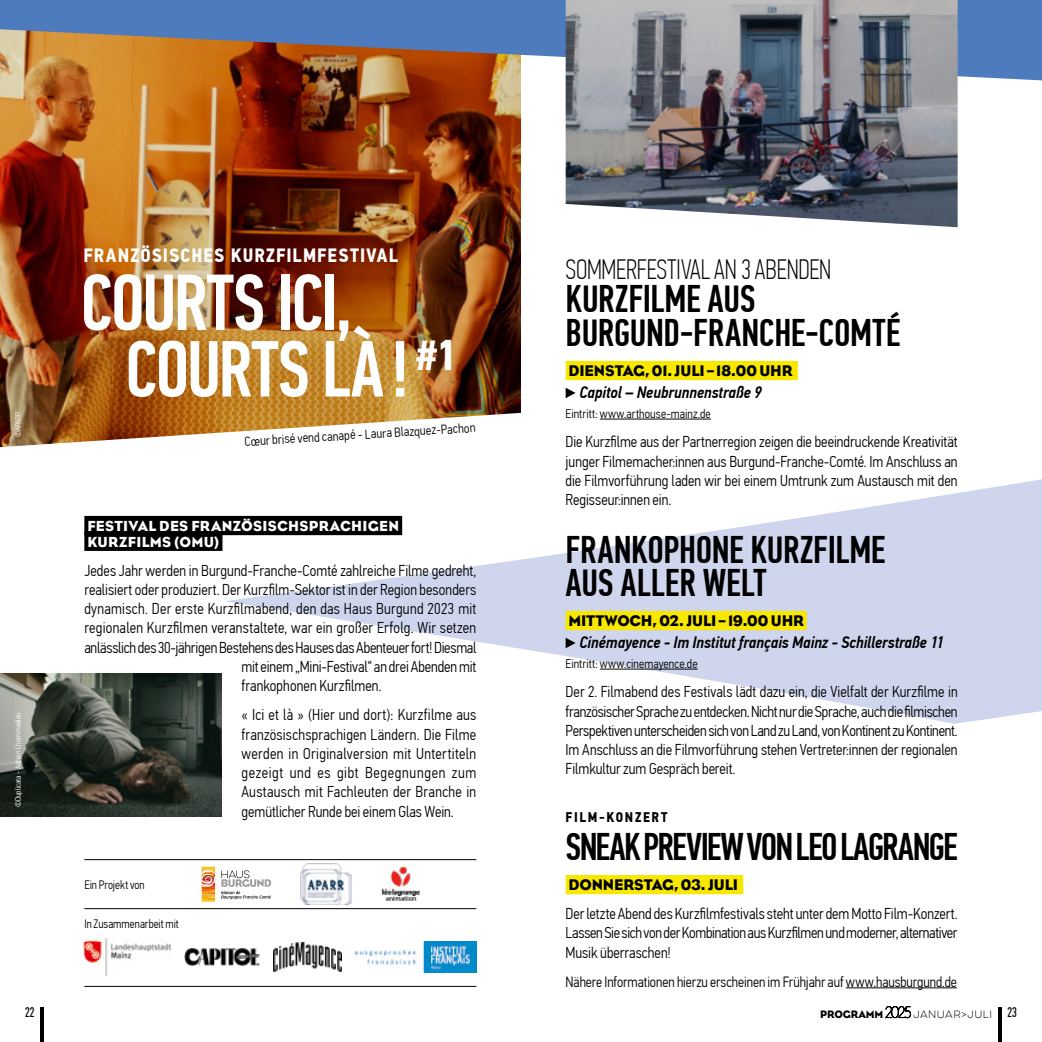
<style>
.page{position:relative;width:1042px;height:1042px;background:#fff}
.page>*{position:absolute;margin:0;border:0;box-sizing:border-box;transform-origin:0 0}
.t1{font:500 79.62px/66.5px "PF Din Text Comp Pro";letter-spacing:-.025em;color:#fff}
.t2{font:500 38.5px/33.2px "PF Din Text Comp Pro";letter-spacing:-.015em;color:#000}
.t3{font:500 38.5px "PF Din Text Comp Pro";letter-spacing:-.04em;color:#000}
.t4{font:100 28px "PF Din Text Comp Pro";letter-spacing:-.005em;color:#000}
.t5{font:700 19.25px "PF Din Text Cond Pro";letter-spacing:.06em;color:#fff}
.t6{font:italic 500 16.62px "PF Din Text Cond Pro";letter-spacing:-.005em;color:#000}
.t7{font:300 15.75px/19.2px "PF Din Text Cond Pro";color:#000;text-align:justify}
.t8{font:15.75px "Eagle";letter-spacing:-.005em;color:#000}
.t9{font:300 15.75px "PF Din Text Cond Pro";letter-spacing:.02em;color:#000}
.t10{font:300 14.88px "PF Din Text Cond Pro";letter-spacing:-.005em;color:#000}
.t11{font:14.88px/15.8px "Eagle";letter-spacing:.02em;color:#fff}
.t12{font:700 14px "PF Din Text Cond Pro";letter-spacing:.12em;color:#000}
.t13{font:14px "PF Din Text Comp Pro";color:#000}
.t14{font:300 13.12px "PF Din Text Cond Pro";color:#000}
.t15{font:300 12.6px "PF Din Text Cond Pro";letter-spacing:.005em;color:#000}
.t16{font:300 12.25px "PF Din Text Cond Pro";color:#000;scale:.96 1}
.t17{font:100 9.45px "Eveleth Clean";letter-spacing:.055em;color:#000}
.t18{font:300 8.05px "PF Din Text Cond Pro";color:#fff}
.s1{font-family:"Eagle";font-weight:400;font-size:11.03px}
.s2{font-family:"Lato";font-size:15.75px}
.s3{font-family:"PF Din Text Comp Pro";font-weight:400;font-size:14px}
</style>
<div class="page">
<svg style="left:224px;top:479px;width:818px;height:245px;fill:#ced5ed"></svg>
<img style="left:0;top:80px;width:521px;height:367px">
<hr style="left:998px;top:1008px;width:4px;height:34px;background:#000">
<hr style="left:40px;top:1008px;width:4px;height:34px;background:#000">
<div style="left:84px;top:516px;width:318px;height:19px;background:#000"></div>
<div style="left:84px;top:532px;width:138px;height:19px;background:#000"></div>
<div style="left:566px;top:361px;width:232px;height:19px;background:#f8e800"></div>
<hr style="left:600px;top:419px;width:111px;height:1px;background:#000">
<div style="left:566px;top:611px;width:240px;height:19px;background:#f8e800"></div>
<hr style="left:600px;top:669px;width:97px;height:1px;background:#000">
<div style="left:566px;top:875px;width:177px;height:19px;background:#f8e800"></div>
<hr style="left:846px;top:987px;width:111px;height:1px;background:#000">
<svg style="left:566px;top:388px;width:9px;height:10px"></svg>
<svg style="left:566px;top:638px;width:9px;height:10px"></svg>
<svg style="left:202px;top:867px;width:69px;height:34px"></svg>
<hr style="left:84px;top:859px;width:392px;height:1px;background:#000">
<hr style="left:84px;top:908px;width:392px;height:1px;background:#000">
<hr style="left:84px;top:986px;width:392px;height:1px;background:#000">
<img style="left:381px;top:866px;width:39px;height:35px">
<img style="left:301px;top:864px;width:51px;height:40px">
<img style="left:274px;top:942px;width:67px;height:29px">
<img style="left:356px;top:942px;width:120px;height:30px">
<img style="left:184px;top:948px;width:75px;height:17px">
<img style="left:83px;top:938px;width:89px;height:37px">
<img style="left:0;top:673px;width:222px;height:144px">
<svg style="left:0;top:0;width:1042px;height:80px;background:#7a7987"></svg>
<img style="left:566px;top:0;width:391px;height:227px">
<p class="t18" style="left:14px;top:437px;width:27px;rotate:-90deg">©APARR</p>
<p class="t18" style="left:14px;top:807px;width:96px;rotate:-90deg">©Duplicata - Adrien Lhommedieu</p>
<p class="t5" style="left:83px;top:244px;width:316px">FRANZÖSISCHES KURZFILMFESTIVAL</p>
<h1 class="t1" style="left:125px;top:270px;width:333px;text-indent:-45px">COURTS ICI,<br>COURTS LÀ!<sup>#1</sup></h1>
<p class="t14" style="left:244px;top:435px;width:233px;rotate:-4deg">Cœur brisé vend canapé - Laura Blazquez-Pachon</p>
<p class="t11" style="left:87px;top:517px;width:313px">FESTIVAL DES FRANZÖSISCHSPRACHIGEN<br>KURZFILMS (OMU)</p>
<p class="t7" style="left:84px;top:561px;width:393px">Jedes Jahr werden in Burgund-Franche-Comté zahlreiche Filme gedreht,</p>
<p class="t7" style="left:84px;top:580px;width:393px">realisiert oder produziert. Der Kurzfilm-Sektor ist in der Region besonders</p>
<p class="t9" style="left:84px;top:600px;width:393px">dynamisch. Der erste Kurzfilmabend, den das Haus Burgund 2023 mit</p>
<p class="t7" style="left:84px;top:618px;width:393px">regionalen Kurzfilmen veranstaltete, war ein großer Erfolg. Wir setzen</p>
<p class="t7" style="left:84px;top:638px;width:393px">anlässlich des 30-jährigen Bestehens des Hauses das Abenteuer fort! Diesmal</p>
<p class="t7" style="left:241px;top:657px;width:236px">mit einem „Mini-Festival“ an drei Abenden mit</p>
<p class="t7" style="left:241px;top:676px;width:142px">frankophonen Kurzfilmen.</p>
<p class="t7" style="left:241px;top:705px;width:236px">« Ici et là » (Hier und dort): Kurzfilme aus französischsprachigen Ländern. Die Filme werden in Originalversion mit Untertiteln gezeigt und es gibt Begegnungen zum Austausch mit Fachleuten der Branche in gemütlicher Runde bei einem Glas Wein.</p>
<p class="t16" style="left:84px;top:878px;width:64px">Ein Projekt von</p>
<p class="t16" style="left:84px;top:916px;width:100px">In Zusammenarbeit mit</p>
<h3 class="t4" style="left:566px;top:254px;width:267px">SOMMERFESTIVAL AN 3 ABENDEN</h3>
<h2 class="t2" style="left:566px;top:283px;width:336px">KURZFILME AUS<br>BURGUND-FRANCHE-COMTÉ</h2>
<p class="t8" style="left:568px;top:361px;width:226px">DIENSTAG, 01. JULI – 18.00 UHR</p>
<p class="t6" style="left:579px;top:383px;width:184px">Capitol – Neubrunnenstraße 9</p>
<p class="t15" style="left:566px;top:406px;width:147px">Eintritt: www.arthouse-mainz.de</p>
<p class="t7" style="left:566px;top:432px;width:393px">Die Kurzfilme aus der Partnerregion zeigen die beeindruckende Kreativität junger Filmemacher:innen aus Burgund-Franche-Comté. Im Anschluss an die Filmvorführung laden wir bei einem Umtrunk zum Austausch mit den Regisseur:innen ein.</p>
<h2 class="t2" style="left:566px;top:533px;width:321px">FRANKOPHONE KURZFILME<br>AUS ALLER WELT</h2>
<p class="t8" style="left:568px;top:611px;width:237px">MITTWOCH, 02. JULI – 19.00 UHR</p>
<p class="t6" style="left:579px;top:633px;width:366px">Cinémayence - Im Institut français Mainz - Schillerstraße 11</p>
<p class="t15" style="left:566px;top:656px;width:133px">Eintritt: www.cinemayence.de</p>
<p class="t7" style="left:566px;top:682px;width:393px">Der 2. Filmabend des Festivals lädt dazu ein, die Vielfalt der Kurzfilme in französischer Sprache zu entdecken. Nicht nur die Sprache, auch die filmischen Perspektiven unterscheiden sich von Land zu Land, von Kontinent zu Kontinent.<br>Im Anschluss an die Filmvorführung stehen Vertreter:innen der regionalen Filmkultur zum Gespräch bereit.</p>
<p class="t12" style="left:566px;top:808px;width:103px">FILM-KONZERT</p>
<h2 class="t3" style="left:566px;top:824px;width:393px">SNEAK PREVIEW VON LEO LAGRANGE</h2>
<p class="t8" style="left:568px;top:875px;width:171px">DONNERSTAG, 03. JULI</p>
<p class="t7" style="left:566px;top:904px;width:393px">Der letzte Abend des Kurzfilmfestivals steht unter dem Motto Film-Konzert.<br>Lassen Sie sich von der Kombination aus Kurzfilmen und moderner, alternativer Musik überraschen!</p>
<p class="t10" style="left:566px;top:973px;width:393px">Nähere Informationen hierzu erscheinen im Frühjahr auf www.hausburgund.de</p>
<p class="t13" style="left:25px;top:1004px;width:11px">22</p>
<p class="t17" style="left:820px;top:1007px;width:198px"><span class="s1">PROGRAMM</span><span class="s2">2025</span> JANUAR&gt;JULI <span class="s3">23</span></p>
</div>
